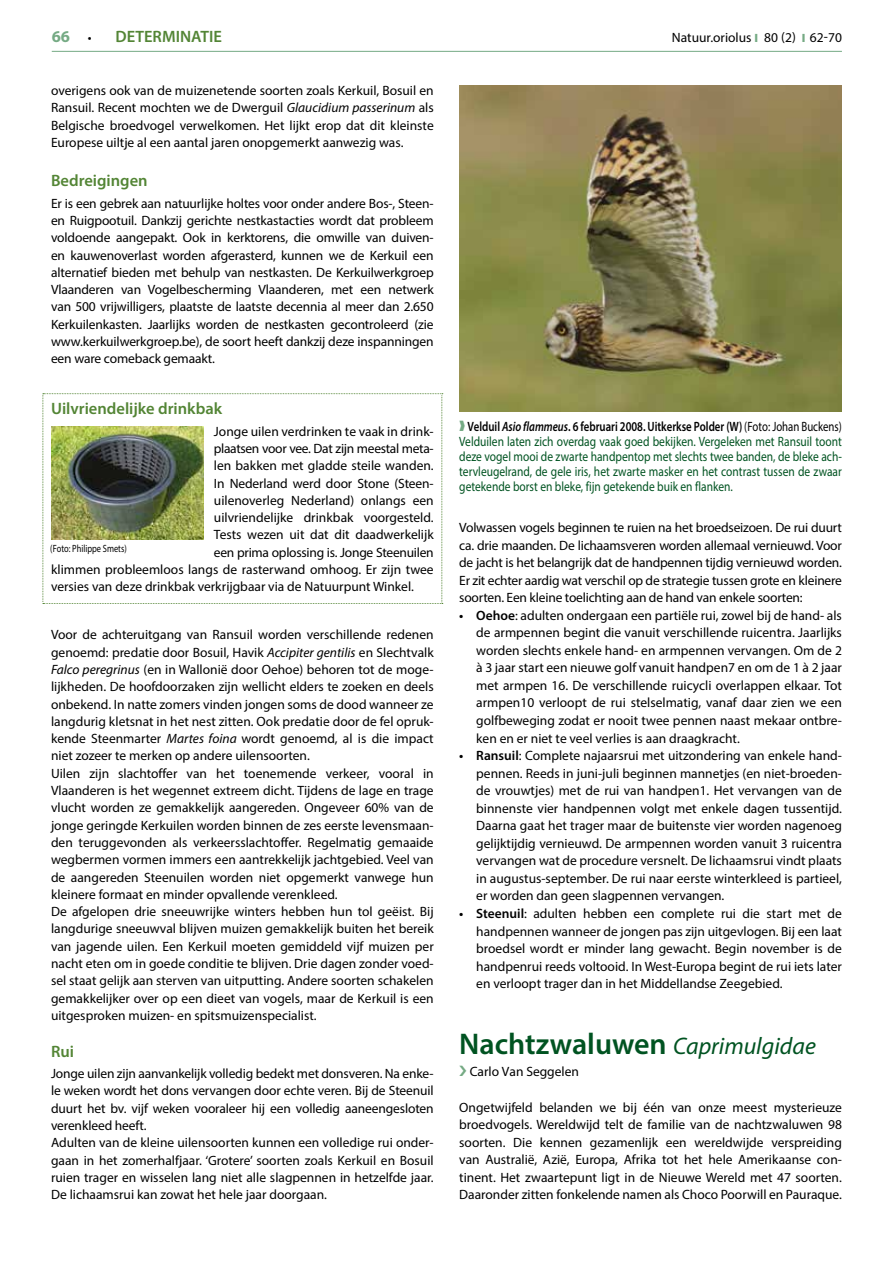
<style>
.page{position:relative;width:893px;height:1263px;background:#fff}
.page>*{position:absolute;margin:0;border:0;box-sizing:border-box;transform-origin:0 0}
.t1{font:600 30px "Myriad Pro";color:#005321}
.t2{font:600 16.5px "Myriad Pro";color:#538535}
.t3{font:700 16.5px "Myriad Pro";color:#75aa84}
.t4{font:13.5px/17.2px "Myriad Pro";color:#000;text-align:justify}
.t5{font:13.5px/15px "Myriad Pro";color:#005321;text-align:justify;scale:.85 1}
.t6{font:13.5px "Myriad Pro";letter-spacing:-.025em;color:#000}
.t7{font:13.5px "Myriad Pro";letter-spacing:-.02em;color:#000}
.t8{font:10.5px "Myriad Pro";color:#000;scale:.8 1}
.s1{font-weight:400;font-size:13.5px;color:#000}
.s2{font-weight:900;font-size:12px;color:#75aa84}
.s3{color:#fff}
.s4{font-style:italic}
.s5{color:#75aa84}
.s6{font-weight:600;color:#000}
.s7{font-weight:600;font-style:italic;color:#000}
.s8{color:#000}
.s9{font-weight:600}
.s10{font-weight:400;font-style:italic;font-size:24px}
</style>
<div class="page">
<hr style="left:52px;top:51px;width:790px;height:1px;background:#75aa84">
<img style="left:459px;top:85px;width:383px;height:326px">
<svg style="left:43px;top:393px;width:400px;height:211px"></svg>
<img style="left:51px;top:427px;width:152px;height:112px">
<p class="t3" style="left:52px;top:25px;width:41px">66 <span class="s1">•</span></p>
<p class="t2" style="left:116px;top:26px;width:108px">DETERMINATIE</p>
<p class="t4" style="left:672px;top:28px;width:173px">Natuur.oriolus <span class="s2">I</span> 80 (2) <span class="s2">I</span> <span class="s3">20-30</span></p>
<p class="t4" style="left:810px;top:28px;width:34px">62-70</p>
<p class="t4" style="left:51px;top:82px;width:384px">overigens ook van de muizenetende soorten zoals Kerkuil, Bosuil en Ransuil. Recent mochten we de Dwerguil <span class="s4">Glaucidium passerinum</span> als Belgische broedvogel verwelkomen. Het lijkt erop dat dit kleinste Europese uiltje al een aantal jaren onopgemerkt aanwezig was.</p>
<p class="t2" style="left:51px;top:170px;width:98px">Bedreigingen</p>
<p class="t4" style="left:51px;top:194px;width:384px">Er is een gebrek aan natuurlijke holtes voor onder andere Bos-, Steen&shy;en Ruigpootuil. Dankzij gerichte nestkastacties wordt dat probleem voldoende aangepakt. Ook in kerktorens, die omwille van duiven&shy;en kauwenoverlast worden afgerasterd, kunnen we de Kerkuil een alternatief bieden met behulp van nestkasten. De Kerkuilwerkgroep Vlaanderen van Vogelbescherming Vlaanderen, met een netwerk van 500 vrijwilligers, plaatste de laatste decennia al meer dan 2.650<br>Kerkuilenkasten. Jaarlijks worden de nestkasten gecontroleerd (zie www.kerkuilwerkgroep.be), de soort heeft dankzij deze inspanningen een ware comeback gemaakt.</p>
<p class="t2" style="left:51px;top:398px;width:173px">Uilvriendelijke drinkbak</p>
<p class="t4" style="left:214px;top:422px;width:221px">Jonge uilen verdrinken te vaak in drink-</p>
<p class="t6" style="left:214px;top:440px;width:221px">plaatsen voor vee. Dat zijn meestal meta-</p>
<p class="t4" style="left:214px;top:457px;width:221px">len bakken met gladde steile wanden.</p>
<p class="t4" style="left:214px;top:474px;width:220px">In Nederland werd door Stone (Steen-</p>
<p class="t4" style="left:214px;top:491px;width:221px">uilenoverleg Nederland) onlangs een</p>
<p class="t4" style="left:214px;top:509px;width:221px">uilvriendelijke drinkbak voorgesteld.</p>
<p class="t4" style="left:214px;top:526px;width:221px">Tests wezen uit dat dit daadwerkelijk</p>
<p class="t7" style="left:214px;top:544px;width:221px">een prima oplossing is. Jonge Steenuilen</p>
<p class="t4" style="left:51px;top:560px;width:384px">klimmen probleemloos langs de rasterwand omhoog. Er zijn twee</p>
<p class="t4" style="left:51px;top:578px;width:364px">versies van deze drinkbak verkrijgbaar via de Natuurpunt Winkel.</p>
<p class="t8" style="left:50px;top:542px;width:97px">(Foto: Philippe Smets)</p>
<p class="t4" style="left:51px;top:626px;width:384px;text-align:left">Voor de achteruitgang van Ransuil worden verschillende redenen genoemd: predatie door Bosuil, Havik <span class="s4">Accipiter gentilis</span> en Slechtvalk <span class="s4">Falco peregrinus</span> (en in Wallonië door Oehoe) behoren tot de moge&shy;lijkheden. De hoofdoorzaken zijn wellicht elders te zoeken en deels onbekend. In natte zomers vinden jongen soms de dood wanneer ze langdurig kletsnat in het nest zitten. Ook predatie door de fel opruk&shy;kende Steenmarter <span class="s4">Martes foina</span> wordt genoemd, al is die impact niet zozeer te merken op andere uilensoorten.<br>Uilen zijn slachtoffer van het toenemende verkeer, vooral in Vlaanderen is het wegennet extreem dicht. Tijdens de lage en trage vlucht worden ze gemakkelijk aangereden. Ongeveer 60% van de jonge geringde Kerkuilen worden binnen de zes eerste levensmaan&shy;den teruggevonden als verkeersslachtoffer. Regelmatig gemaaide wegbermen vormen immers een aantrekkelijk jachtgebied. Veel van de aangereden Steenuilen worden niet opgemerkt vanwege hun kleinere formaat en minder opvallende verenkleed.<br>De afgelopen drie sneeuwrijke winters hebben hun tol geëist. Bij langdurige sneeuwval blijven muizen gemakkelijk buiten het bereik van jagende uilen. Een Kerkuil moeten gemiddeld vijf muizen per nacht eten om in goede conditie te blijven. Drie dagen zonder voed&shy;sel staat gelijk aan sterven van uitputting. Andere soorten schakelen gemakkelijker over op een dieet van vogels, maar de Kerkuil is een uitgesproken muizen- en spitsmuizenspecialist.</p>
<p class="t2" style="left:51px;top:1040px;width:25px">Rui</p>
<p class="t4" style="left:51px;top:1065px;width:384px;text-align:left">Jonge uilen zijn aanvankelijk volledig bedekt met donsveren. Na enke&shy;le weken wordt het dons vervangen door echte veren. Bij de Steenuil duurt het bv. vijf weken vooraleer hij een volledig aaneengesloten verenkleed heeft.<br>Adulten van de kleine uilensoorten kunnen een volledige rui onder&shy;gaan in het zomerhalfjaar. ‘Grotere’ soorten zoals Kerkuil en Bosuil ruien trager en wisselen lang niet alle slagpennen in hetzelfde jaar.<br>De lichaamsrui kan zowat het hele jaar doorgaan.</p>
<p class="t5" style="left:459px;top:419px;width:452px"><span class="s5">❱</span> <span class="s6">Velduil</span> <span class="s7">Asio flammeus</span><span class="s6">. 6 februari 2008. Uitkerkse Polder (W)</span> <span class="s8">(Foto: Johan Buckens)<br></span>Velduilen laten zich overdag vaak goed bekijken. Vergeleken met Ransuil toont deze vogel mooi de zwarte handpentop met slechts twee banden, de bleke ach&shy;tervleugelrand, de gele iris, het zwarte masker en het contrast tussen de zwaar getekende borst en bleke, fijn getekende buik en flanken.</p>
<p class="t4" style="left:459px;top:519px;width:384px">Volwassen vogels beginnen te ruien na het broedseizoen. De rui duurt ca. drie maanden. De lichaamsveren worden allemaal vernieuwd. Voor de jacht is het belangrijk dat de handpennen tijdig vernieuwd worden.<br>Er zit echter aardig wat verschil op de strategie tussen grote en kleinere soorten. Een kleine toelichting aan de hand van enkele soorten:</p>
<p class="t4" style="left:476px;top:606px;width:367px;text-indent:-17px"><span class="s9">• Oehoe</span>: adulten ondergaan een partiële rui, zowel bij de hand- als de armpennen begint die vanuit verschillende ruicentra. Jaarlijks worden slechts enkele hand- en armpennen vervangen. Om de 2 à 3 jaar start een nieuwe golf vanuit handpen7 en om de 1 à 2 jaar met armpen 16. De verschillende ruicycli overlappen elkaar. Tot armpen10 verloopt de rui stelselmatig, vanaf daar zien we een golfbeweging zodat er nooit twee pennen naast mekaar ontbre&shy;ken en er niet te veel verlies is aan draagkracht.</p>
<p class="t4" style="left:476px;top:747px;width:367px;text-indent:-17px"><span class="s9">• Ransuil</span>: Complete najaarsrui met uitzondering van enkele hand&shy;pennen. Reeds in juni-juli beginnen mannetjes (en niet-broeden&shy;de vrouwtjes) met de rui van handpen1. Het vervangen van de binnenste vier handpennen volgt met enkele dagen tussentijd.<br>Daarna gaat het trager maar de buitenste vier worden nagenoeg gelijktijdig vernieuwd. De armpennen worden vanuit 3 ruicentra vervangen wat de procedure versnelt. De lichaamsrui vindt plaats in augustus-september. De rui naar eerste winterkleed is partieel, er worden dan geen slagpennen vervangen.</p>
<p class="t4" style="left:476px;top:904px;width:367px;text-indent:-17px"><span class="s9">• Steenuil</span>: adulten hebben een complete rui die start met de handpennen wanneer de jongen pas zijn uitgevlogen. Bij een laat broedsel wordt er minder lang gewacht. Begin november is de handpenrui reeds voltooid. In West-Europa begint de rui iets later en verloopt trager dan in het Middellandse Zeegebied.</p>
<h1 class="t1" style="left:459px;top:1025px;width:358px">Nachtzwaluwen <span class="s10">Caprimulgidae</span></h1>
<p class="t4" style="left:470px;top:1063px;width:111px">Carlo Van Seggelen</p>
<p class="t4" style="left:459px;top:1098px;width:384px">Ongetwijfeld belanden we bij één van onze meest mysterieuze broedvogels. Wereldwijd telt de familie van de nachtzwaluwen 98 soorten. Die kennen gezamenlijk een wereldwijde verspreiding van Australië, Azië, Europa, Afrika tot het hele Amerikaanse con&shy;tinent. Het zwaartepunt ligt in de Nieuwe Wereld met 47 soorten.<br>Daaronder zitten fonkelende namen als Choco Poorwill en Pauraque.</p>
</div>
